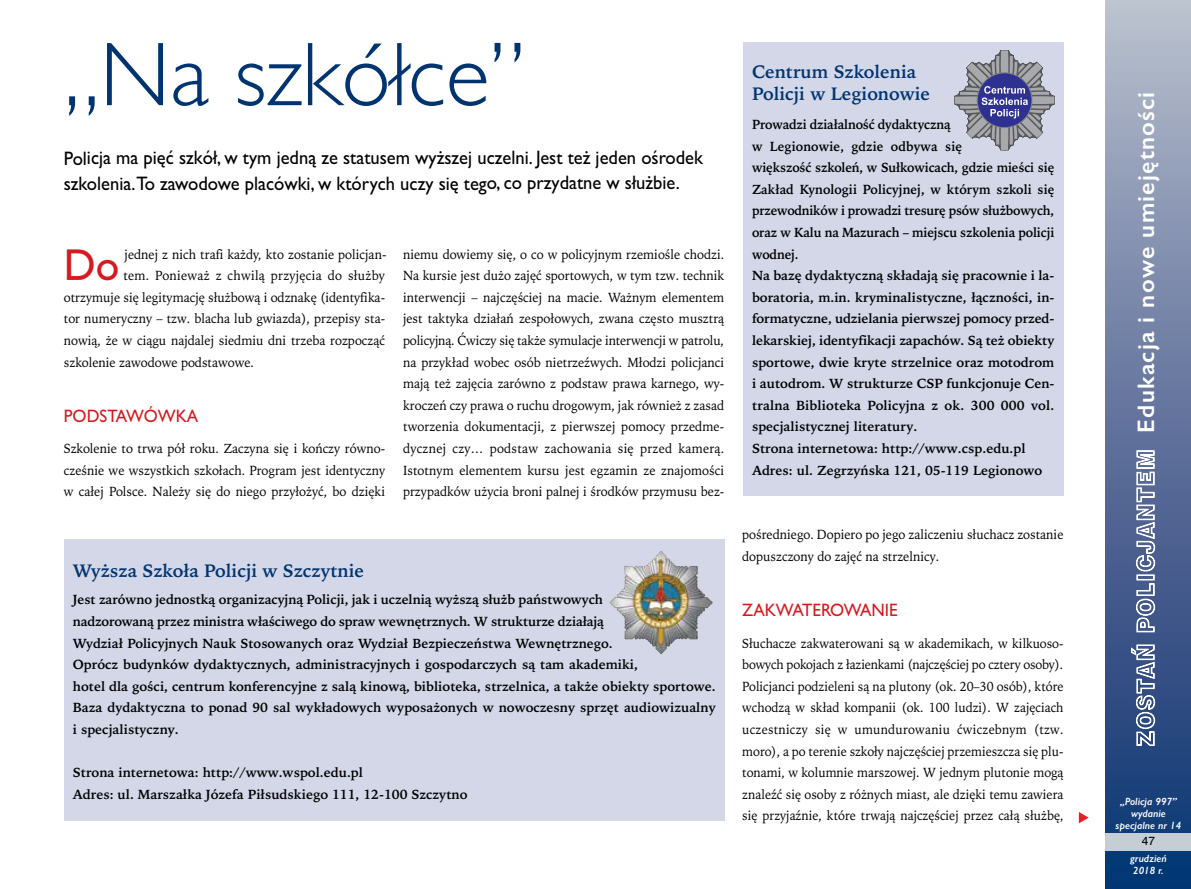
<style>
.page{position:relative;width:1191px;height:889px;background:#fff}
.page>*{position:absolute;margin:0;border:0;box-sizing:border-box;transform-origin:0 0}
.t1{font:300 91.05px "Gill Sans";color:#003471}
.t2{font:44.85px "Gill Sans";color:#d71920;scale:.95 1}
.t3{font:600 24px "Gill Sans";letter-spacing:.05em;color:#fff}
.t4{font:19.5px/25.5px "Gill Sans";color:#000;scale:.95 1}
.t5{font:700 18px/21.6px "Iowan Old Style";color:#003471}
.t6{font:18px "Gill Sans";color:#d71920;scale:.95 1}
.t7{font:13.2px/21.6px "Iowan Old Style";color:#000;text-align:justify;scale:.95 1}
.t8{font:700 13.2px/21.6px "Iowan Old Style";color:#000;scale:.95 1}
.t9{font:700 13.2px/21.6px "Iowan Old Style";color:#000}
.t10{font:13.2px/21.6px "Iowan Old Style";color:#000;text-align:justify;scale:.94 1}
.t11{font:13.2px "Iowan Old Style";letter-spacing:.02em;color:#000;scale:.95 1}
.t12{font:12px "Swis 721 EU Normal";color:#000}
.t13{font:italic 600 10.5px/12px "Gill Sans";color:#fff}
.s1{font-family:"Swis 721 Blk Out EU";font-weight:400;color:#c4ced4}
</style>
<div class="page">
<div style="left:1106px;top:0;width:85px;height:889px;background:linear-gradient(to bottom,#b8baca,#082e6f)"></div>
<div style="left:1106px;top:833px;width:85px;height:17px;background:#c4ced4"></div>
<div style="left:64px;top:539px;width:660px;height:282px;background:#d3d7e7"></div>
<img style="left:609px;top:563px;width:89px;height:91px">
<div style="left:743px;top:43px;width:320px;height:453px;background:#d3d7e7"></div>
<svg style="left:954px;top:50px;width:100px;height:101px"></svg>
<svg style="left:1078px;top:812px;width:10px;height:11px"></svg>
<h1 class="t1" style="left:64px;top:20px;width:463px">„Na szkółce”</h1>
<h3 class="t4" style="left:64px;top:145px;width:674px">Policja ma pięć szkół, w tym jedną ze statusem wyższej uczelni. Jest też jeden ośrodek szkolenia.To zawodowe placówki, w których uczy się tego, co przydatne w służbie.</h3>
<h2 class="t2" style="left:64px;top:238px;width:60px">Do</h2>
<p class="t7" style="left:125px;top:243px;width:277px">jednej z nich trafi każdy, kto zostanie policjan-</p>
<p class="t11" style="left:123px;top:268px;width:277px">tem. Ponieważ z chwilą przyjęcia do służby</p>
<p class="t7" style="left:64px;top:286px;width:339px">otrzymuje się legitymację służbową i odznakę (identyfika-</p>
<p class="t7" style="left:64px;top:308px;width:340px">tor numeryczny – tzw. blacha lub gwiazda), przepisy sta-</p>
<p class="t7" style="left:64px;top:330px;width:339px">nowią, że w ciągu najdalej siedmiu dni trzeba rozpocząć</p>
<p class="t7" style="left:64px;top:351px;width:202px">szkolenie zawodowe podstawowe.</p>
<h3 class="t6" style="left:64px;top:405px;width:143px">PODSTAWÓWKA</h3>
<p class="t7" style="left:64px;top:438px;width:340px">Szkolenie to trwa pół roku. Zaczyna się i kończy równo&shy;cześnie we wszystkich szkołach. Program jest identyczny w całej Polsce. Należy się do niego przyłożyć, bo dzięki</p>
<p class="t7" style="left:403px;top:243px;width:340px">niemu dowiemy się, o co w policyjnym rzemiośle chodzi.<br>Na kursie jest dużo zajęć sportowych, w tym tzw. technik interwencji – najczęściej na macie. Ważnym elementem jest taktyka działań zespołowych, zwana często musztrą policyjną. Ćwiczy się także symulacje interwencji w patrolu, na przykład wobec osób nietrzeźwych. Młodzi policjanci mają też zajęcia zarówno z podstaw prawa karnego, wy&shy;kroczeń czy prawa o ruchu drogowym, jak również z zasad tworzenia dokumentacji, z pierwszej pomocy przedme&shy;dycznej czy… podstaw zachowania się przed kamerą.<br>Istotnym elementem kursu jest egzamin ze znajomości przypadków użycia broni palnej i środków przymusu bez-</p>
<h3 class="t5" style="left:73px;top:560px;width:293px">Wyższa Szkoła Policji w Szczytnie</h3>
<p class="t9" style="left:73px;top:589px;width:644px">Jest zarówno jednostką organizacyjną Policji, jak i uczelnią wyższą służb państwowych<br>nadzorowaną przez ministra właściwego do spraw wewnętrznych. W strukturze działają<br>Wydział Policyjnych Nauk Stosowanych oraz Wydział Bezpieczeństwa Wewnętrznego.<br>Oprócz budynków dydaktycznych, administracyjnych i gospodarczych są tam akademiki,<br>hotel dla gości, centrum konferencyjne z salą kinową, biblioteka, strzelnica, a także obiekty sportowe.<br>Baza dydaktyczna to ponad 90 sal wykładowych wyposażonych w nowoczesny sprzęt audiowizualny i specjalistyczny.</p>
<p class="t9" style="left:73px;top:762px;width:396px">Strona internetowa: http://www.wspol.edu.pl<br>Adres: ul. Marszałka Józefa Piłsudskiego 111, 12-100 Szczytno</p>
<h3 class="t5" style="left:752px;top:61px;width:180px">Centrum Szkolenia<br>Policji w Legionowie</h3>
<p class="t8" style="left:752px;top:114px;width:320px">Prowadzi działalność dydaktyczną<br>w Legionowie, gdzie odbywa się<br>większość szkoleń, w Sułkowicach, gdzie mieści się Zakład Kynologii Policyjnej, w którym szkoli się przewodników i prowadzi tresurę psów służbowych, oraz w Kalu na Mazurach – miejscu szkolenia policji wodnej.<br>Na bazę dydaktyczną składają się pracownie i la&shy;boratoria, m.in. kryminalistyczne, łączności, in&shy;formatyczne, udzielania pierwszej pomocy przed&shy;lekarskiej, identyfikacji zapachów. Są też obiekty sportowe, dwie kryte strzelnice oraz motodrom i autodrom. W strukturze CSP funkcjonuje Cen&shy;tralna Biblioteka Policyjna z ok. 300 000 vol. specjalistycznej literatury.<br>Strona internetowa: http://www.csp.edu.pl Adres: ul. Zegrzyńska 121, 05-119 Legionowo</p>
<p class="t7" style="left:742px;top:524px;width:339px">pośredniego. Dopiero po jego zaliczeniu słuchacz zostanie dopuszczony do zajęć na strzelnicy.</p>
<h3 class="t6" style="left:742px;top:599px;width:165px">ZAKWATEROWANIE</h3>
<p class="t10" style="left:742px;top:632px;width:343px">Słuchacze zakwaterowani są w akademikach, w kilkuoso&shy;bowych pokojach z łazienkami (najczęściej po cztery osoby).<br>Policjanci podzieleni są na plutony (ok. 20–30 osób), które wchodzą w skład kompanii (ok. 100 ludzi). W zajęciach uczestniczy się w umundurowaniu ćwiczebnym (tzw. moro), a po terenie szkoły najczęściej przemieszcza się plu&shy;tonami, w kolumnie marszowej. W jednym plutonie mogą znaleźć się osoby z różnych miast, ale dzięki temu zawiera się przyjaźnie, które trwają najczęściej przez całą służbę,</p>
<h3 class="t3" style="left:1131px;top:746px;width:655px;rotate:-90deg"><span class="s1">ZOSTAŃ POLICJANTEM</span> Edukacja i nowe umiejętności</h3>
<p class="t13" style="left:1115px;top:795px;width:67px;text-align:center">„Policja 997” wydanie specjalne nr 14</p>
<p class="t12" style="left:1141px;top:833px;width:15px">47</p>
<p class="t13" style="left:1130px;top:852px;width:38px">grudzień<br>2018 r.</p>
</div>
